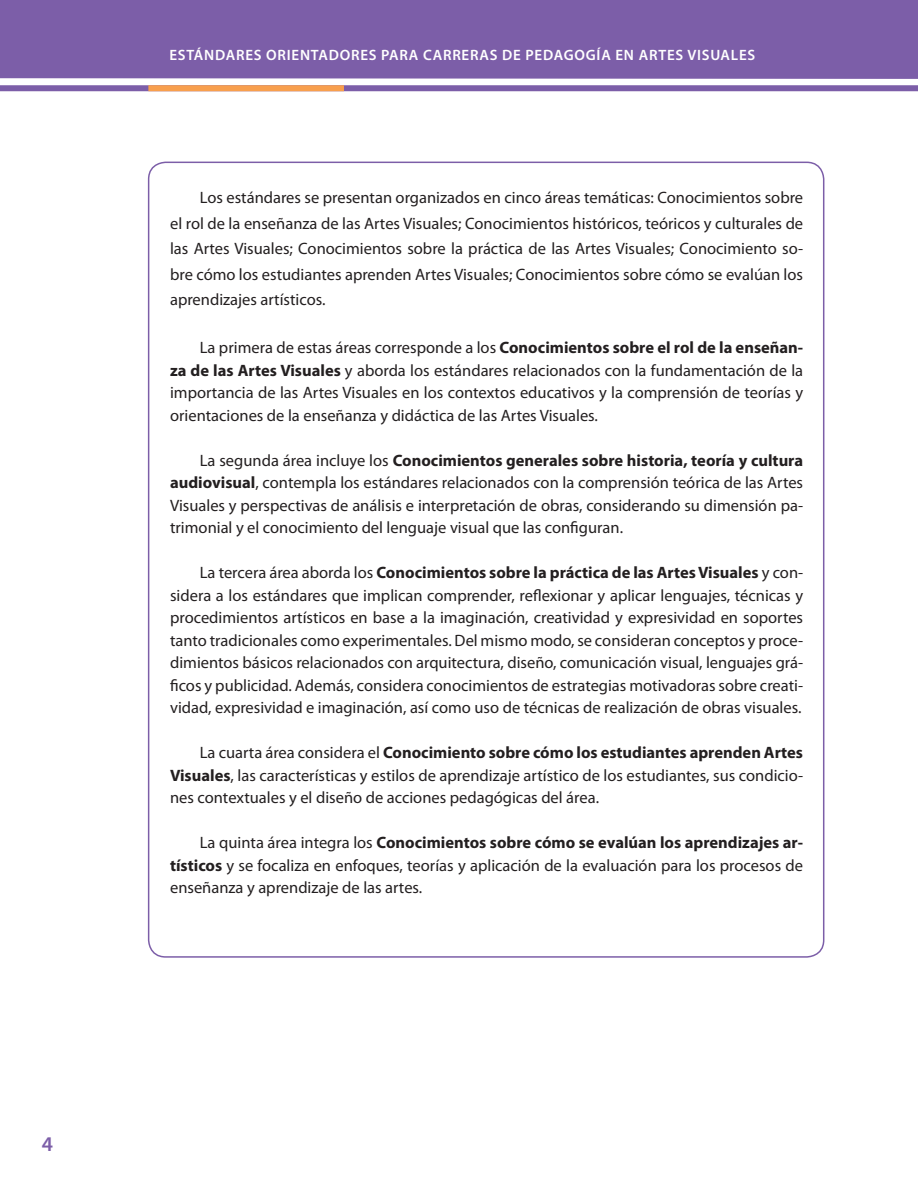
<style>
.page{position:relative;width:918px;height:1188px;background:#fff}
.page>*{position:absolute;margin:0;border:0;box-sizing:border-box;transform-origin:0 0}
.t1{font:600 21px "Myriad Pro";color:#7c5ea8}
.t2{font:16.5px/22.5px "Myriad Pro";color:#231f20;text-align:justify}
.t3{font:600 15px "Myriad Pro";letter-spacing:.05em;color:#fff}
.s1{font-weight:700}
</style>
<div class="page">
<div style="left:0;top:0;width:918px;height:79px;background:#7c5ea8"></div>
<div style="left:0;top:85px;width:918px;height:6px;background:#7c5ea8"></div>
<div style="left:148px;top:85px;width:196px;height:6px;background:#f89f4d"></div>
<p class="t1" style="left:42px;top:1130px;width:13px">4</p>
<p class="t3" style="left:169px;top:45px;width:587px">ESTÁNDARES ORIENTADORES PARA CARRERAS DE PEDAGOGÍA EN ARTES VISUALES</p>
<p class="t2" style="left:170px;top:185px;width:635px;line-height:25.5px;text-indent:30px">Los estándares se presentan organizados en cinco áreas temáticas: Conocimientos sobre el rol de la enseñanza de las Artes Visuales; Conocimientos históricos, teóricos y culturales de las Artes Visuales; Conocimientos sobre la práctica de las Artes Visuales; Conocimiento so&shy;bre cómo los estudiantes aprenden Artes Visuales; Conocimientos sobre cómo se evalúan los aprendizajes artísticos.</p>
<p class="t2" style="left:170px;top:336px;width:635px;text-indent:30px">La primera de estas áreas corresponde a los <span class="s1">Conocimientos sobre el rol de la enseñan&shy;za de las Artes Visuales</span> y aborda los estándares relacionados con la fundamentación de la importancia de las Artes Visuales en los contextos educativos y la comprensión de teorías y orientaciones de la enseñanza y didáctica de las Artes Visuales.</p>
<p class="t2" style="left:170px;top:449px;width:635px;text-indent:30px">La segunda área incluye los <span class="s1">Conocimientos generales sobre historia, teoría y cultura audiovisual</span>, contempla los estándares relacionados con la comprensión teórica de las Artes Visuales y perspectivas de análisis e interpretación de obras, considerando su dimensión pa&shy;trimonial y el conocimiento del lenguaje visual que las configuran.</p>
<p class="t2" style="left:170px;top:561px;width:635px;text-indent:30px">La tercera área aborda los <span class="s1">Conocimientos sobre la práctica de las Artes Visuales</span> y con&shy;sidera a los estándares que implican comprender, reflexionar y aplicar lenguajes, técnicas y procedimientos artísticos en base a la imaginación, creatividad y expresividad en soportes tanto tradicionales como experimentales. Del mismo modo, se consideran conceptos y proce&shy;dimientos básicos relacionados con arquitectura, diseño, comunicación visual, lenguajes grá&shy;ficos y publicidad. Además, considera conocimientos de estrategias motivadoras sobre creati&shy;vidad, expresividad e imaginación, así como uso de técnicas de realización de obras visuales.</p>
<p class="t2" style="left:170px;top:741px;width:635px;text-indent:30px">La cuarta área considera el <span class="s1">Conocimiento sobre cómo los estudiantes aprenden Artes Visuales</span>, las características y estilos de aprendizaje artístico de los estudiantes, sus condicio&shy;nes contextuales y el diseño de acciones pedagógicas del área.</p>
<p class="t2" style="left:170px;top:831px;width:635px;text-indent:30px">La quinta área integra los <span class="s1">Conocimientos sobre cómo se evalúan los aprendizajes ar&shy;tísticos</span> y se focaliza en enfoques, teorías y aplicación de la evaluación para los procesos de enseñanza y aprendizaje de las artes.</p>
</div>
